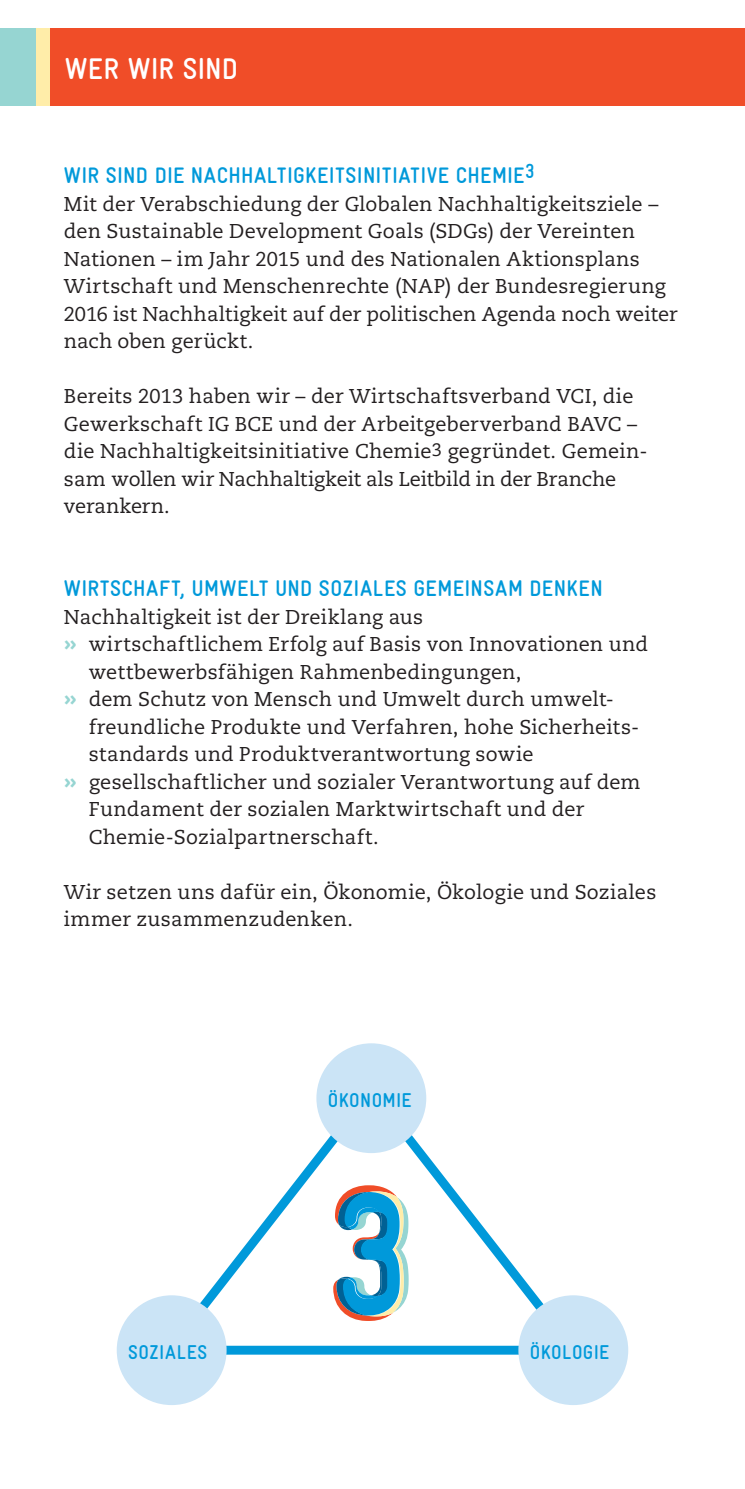
<style>
.page{position:relative;width:745px;height:1489px;background:#fff}
.page>*{position:absolute;margin:0;border:0;box-sizing:border-box;transform-origin:0 0}
.t1{font:700 condensed 30px "Gravur";color:#fff}
.t2{font:700 condensed 22.5px "Gravur";letter-spacing:.02em;color:#0099da}
.t3{font:20px/27.5px "Caecilia LT Std";letter-spacing:.01em;color:#231f20}
.t4{font:20px "Gravur Condensed Bold CE";letter-spacing:.02em;color:#0099da}
.s1{font-size:18px}
.s2{font-weight:700;font-size:25px;color:#96d5d2}
</style>
<div class="page">
<div style="left:0;top:28px;width:744px;height:78px;background:#f04d28"></div>
<svg style="left:195px;top:1080px;width:386px;height:282px"></svg>
<svg style="left:333px;top:1185px;width:75px;height:135px"></svg>
<div style="left:316px;top:1043px;width:110px;height:109px;background:#cbe4f6;border-radius:50%"></div>
<div style="left:117px;top:1295px;width:109px;height:109px;background:#cbe4f6;border-radius:50%"></div>
<div style="left:518px;top:1295px;width:109px;height:109px;background:#cbe4f6;border-radius:50%"></div>
<div style="left:35px;top:28px;width:15px;height:78px;background:#ffeda9"></div>
<hr style="left:744px;top:28px;width:1px;height:78px;background:#96d5d2">
<div style="left:0;top:28px;width:35px;height:78px;background:#96d5d2"></div>
<h1 class="t1" style="left:65px;top:52px;width:174px">WER WIR SIND</h1>
<p class="t2" style="left:64px;top:163px;width:472px">WIR SIND DIE NACHHALTIGKEITSINITIATIVE CHEMIE<sup>3</sup></p>
<p class="t3" style="left:64px;top:190px;width:615px">Mit der Verabschiedung der Globalen Nachhaltigkeitsziele – den Sustainable Development Goals (SDGs) der Vereinten Nationen – im Jahr 2015 und des Nationalen Aktionsplans Wirtschaft und Menschenrechte (NAP) der Bundesregierung 2016 ist Nachhaltigkeit auf der politischen Agenda noch weiter nach oben gerückt.</p>
<p class="t3" style="left:64px;top:383px;width:585px">Bereits 2013 haben wir – der Wirtschaftsverband VCI, die Gewerkschaft IG BCE und der Arbeitgeberverband BAVC – die Nachhaltigkeitsinitiative Chemie<span class="s1">3</span> gegründet. Gemein&shy;sam wollen wir Nachhaltigkeit als Leitbild in der Branche verankern.</p>
<p class="t2" style="left:64px;top:575px;width:540px">WIRTSCHAFT, UMWELT UND SOZIALES GEMEINSAM DENKEN</p>
<p class="t3" style="left:64px;top:603px;width:361px">Nachhaltigkeit ist der Dreiklang aus</p>
<p class="t3" style="left:64px;top:630px;width:585px"><span class="s2">»</span> wirtschaftlichem Erfolg auf Basis von Innovationen und</p>
<p class="t3" style="left:89px;top:658px;width:434px">wettbewerbsfähigen Rahmenbedingungen,</p>
<p class="t3" style="left:64px;top:685px;width:551px"><span class="s2">»</span> dem Schutz von Mensch und Umwelt durch umwelt-</p>
<p class="t3" style="left:89px;top:713px;width:551px">freundliche Produkte und Verfahren, hohe Sicherheits-</p>
<p class="t3" style="left:89px;top:740px;width:446px">standards und Produktverantwortung sowie</p>
<p class="t3" style="left:64px;top:768px;width:578px"><span class="s2">»</span> gesellschaftlicher und sozialer Verantwortung auf dem</p>
<p class="t3" style="left:89px;top:795px;width:496px">Fundament der sozialen Marktwirtschaft und der</p>
<p class="t3" style="left:89px;top:823px;width:291px">Chemie-Sozialpartnerschaft.</p>
<p class="t3" style="left:64px;top:878px;width:593px">Wir setzen uns dafür ein, Ökonomie, Ökologie und Soziales immer zusammenzudenken.</p>
<p class="t4" style="left:328px;top:1089px;width:85px">ÖKONOMIE</p>
<p class="t4" style="left:128px;top:1341px;width:80px">SOZIALES</p>
<p class="t4" style="left:529px;top:1341px;width:81px">ÖKOLOGIE</p>
</div>
